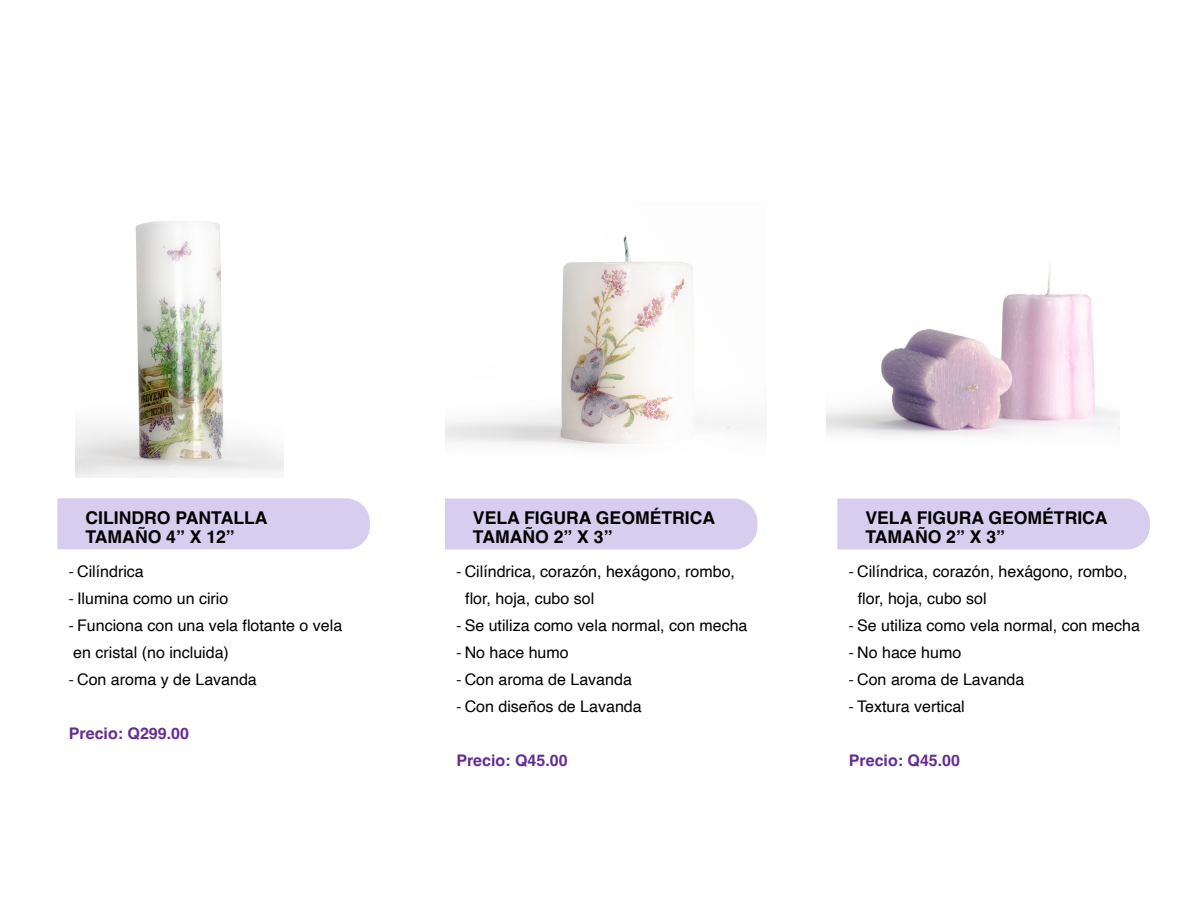
<style>
.page{position:relative;width:1188px;height:918px;background:#fff}
.page>*{position:absolute;margin:0;border:0;box-sizing:border-box;transform-origin:0 0}
.t1{font:700 17.55px/19.2px "Helvetica";color:#000}
.t2{font:16.05px/27px "Helvetica";color:#000}
.t3{font:700 16.05px "Helvetica";color:#662d91}
.s1{font-family:"Myriad Pro"}
</style>
<div class="page">
<img style="left:76px;top:221px;width:207px;height:257px">
<div style="left:57px;top:498px;width:313px;height:51px;background:#d7ceef"></div>
<div style="left:445px;top:498px;width:312px;height:51px;background:#d7ceef"></div>
<img style="left:446px;top:234px;width:320px;height:214px">
<img style="left:826px;top:265px;width:294px;height:171px">
<div style="left:837px;top:498px;width:313px;height:51px;background:#d7ceef"></div>
<p class="t1" style="left:85px;top:510px;width:184px">CILINDRO PANTALLA<br>TAMAÑO 4” X 12”</p>
<p class="t2" style="left:69px;top:558px;width:76px"><span class="s1">-</span> Cilíndrica</p>
<p class="t2" style="left:69px;top:585px;width:161px"><span class="s1">-</span> Ilumina como un cirio</p>
<p class="t2" style="left:69px;top:612px;width:275px"><span class="s1">-</span> Funciona con una vela flotante o vela en cristal (no incluida)</p>
<p class="t2" style="left:69px;top:666px;width:189px"><span class="s1">-</span> Con aroma y de Lavanda</p>
<p class="t3" style="left:69px;top:723px;width:122px">Precio: Q299.00</p>
<p class="t1" style="left:473px;top:510px;width:244px">VELA FIGURA GEOMÉTRICA<br>TAMAÑO 2” X 3”</p>
<p class="t1" style="left:866px;top:510px;width:244px">VELA FIGURA GEOMÉTRICA<br>TAMAÑO 2” X 3”</p>
<p class="t2" style="left:465px;top:558px;width:271px;text-indent:-9px"><span class="s1">-</span> Cilíndrica, corazón, hexágono, rombo, flor, hoja, cubo sol</p>
<p class="t2" style="left:456px;top:612px;width:293px"><span class="s1">-</span> Se utiliza como vela normal, con mecha</p>
<p class="t2" style="left:456px;top:639px;width:114px"><span class="s1">-</span> No hace humo</p>
<p class="t2" style="left:456px;top:666px;width:177px"><span class="s1">-</span> Con aroma de Lavanda</p>
<p class="t2" style="left:456px;top:693px;width:187px"><span class="s1">-</span> Con diseños de Lavanda</p>
<p class="t2" style="left:858px;top:558px;width:271px;text-indent:-9px"><span class="s1">-</span> Cilíndrica, corazón, hexágono, rombo, flor, hoja, cubo sol</p>
<p class="t2" style="left:849px;top:612px;width:293px"><span class="s1">-</span> Se utiliza como vela normal, con mecha</p>
<p class="t2" style="left:849px;top:639px;width:114px"><span class="s1">-</span> No hace humo</p>
<p class="t2" style="left:849px;top:666px;width:177px"><span class="s1">-</span> Con aroma de Lavanda</p>
<p class="t2" style="left:849px;top:693px;width:117px"><span class="s1">-</span> Textura vertical</p>
<p class="t3" style="left:456px;top:750px;width:113px">Precio: Q45.00</p>
<p class="t3" style="left:849px;top:750px;width:113px">Precio: Q45.00</p>
</div>
